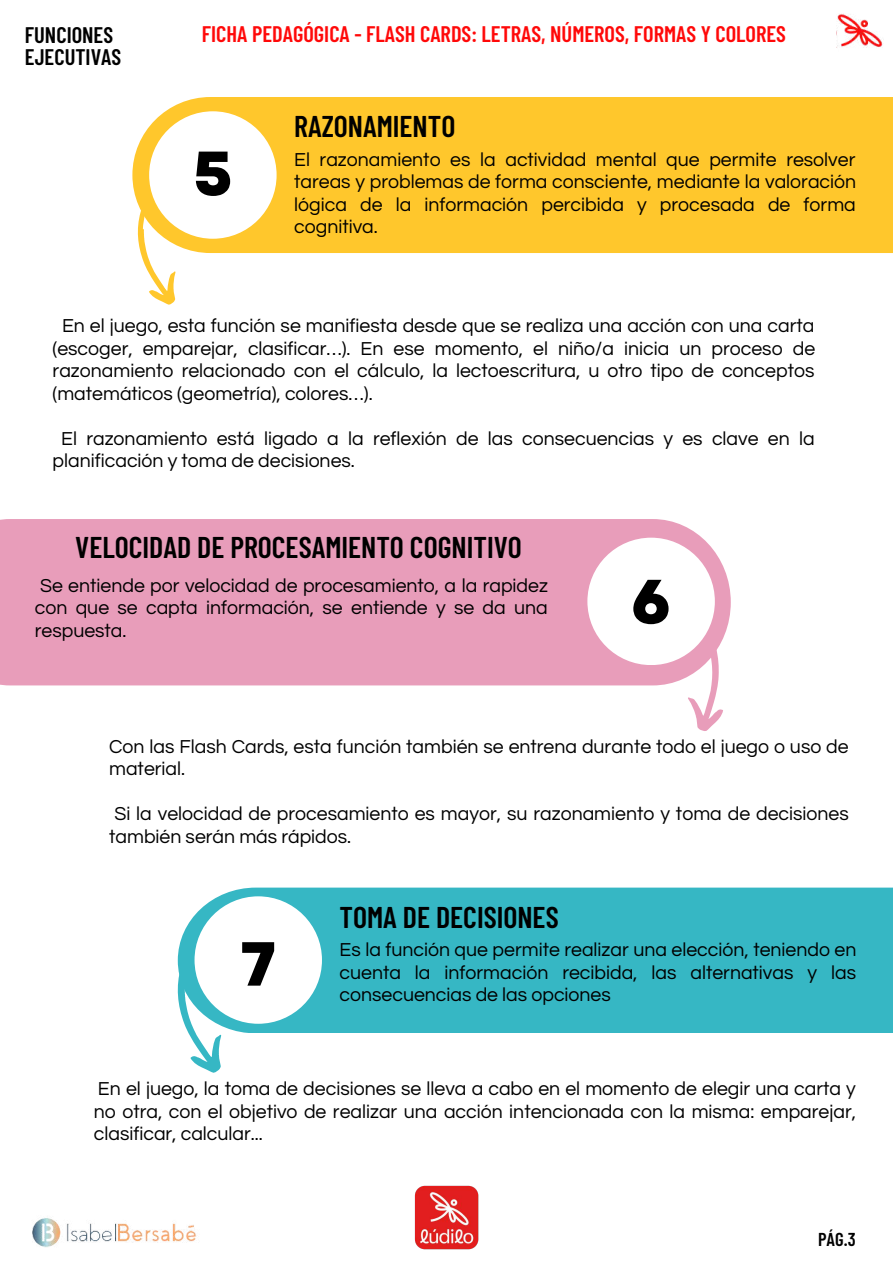
<style>
.page{position:relative;width:893px;height:1264px;background:#fff}
.page>*{position:absolute;margin:0;border:0;box-sizing:border-box;transform-origin:0 0}
.t1{font:800 62.1px "Garet";color:#000}
.t2{font:600 30px "Barlow Condensed";color:#000}
.t3{font:600 22.5px "Barlow Condensed";color:#ff0909}
.t4{font:600 22.5px/22.5px "Barlow Condensed";color:#000}
.t5{font:19.5px/22.5px "Questrial";color:#000;text-align:justify}
.t6{font:600 18.6px "Barlow Condensed";color:#000}
</style>
<div class="page">
<svg style="left:688px;top:685px;width:35px;height:46px"></svg>
<div style="left:0;top:519px;width:730px;height:166px;background:#e89dba"></div>
<div style="left:587px;top:537px;width:127px;height:128px;background:#fff;border-radius:50%"></div>
<svg style="left:140px;top:253px;width:36px;height:52px"></svg>
<div style="left:132px;top:97px;width:760px;height:156px;background:#ffc72c"></div>
<div style="left:149px;top:111px;width:127px;height:128px;background:#fff;border-radius:50%"></div>
<img style="left:414px;top:1185px;width:64px;height:64px">
<img style="left:32px;top:1218px;width:164px;height:29px">
<svg style="left:177px;top:956px;width:45px;height:117px"></svg>
<div style="left:178px;top:887px;width:714px;height:146px;background:#36b7c4"></div>
<div style="left:194px;top:896px;width:128px;height:127px;background:#fff;border-radius:50%"></div>
<img style="left:836px;top:14px;width:46px;height:34px">
<p class="t4" style="left:25px;top:23px;width:98px">FUNCIONES<br>EJECUTIVAS</p>
<p class="t3" style="left:202px;top:19px;width:585px">FICHA PEDAGÓGICA - FLASH CARDS: LETRAS, NÚMEROS, FORMAS Y COLORES</p>
<h2 class="t2" style="left:294px;top:107px;width:163px">RAZONAMIENTO</h2>
<h1 class="t1" style="left:193px;top:129px;width:41px">5</h1>
<p class="t5" style="left:294px;top:148px;width:563px">El razonamiento es la actividad mental que permite resolver tareas y problemas de forma consciente, mediante la valoración lógica de la información percibida y procesada de forma cognitiva.</p>
<p class="t5" style="left:53px;top:315px;width:764px;text-indent:9px">En el juego, esta función se manifiesta desde que se realiza una acción con una carta (escoger, emparejar, clasificar…). En ese momento, el niño/a inicia un proceso de razonamiento relacionado con el cálculo, la lectoescritura, u otro tipo de conceptos (matemáticos (geometría), colores…).</p>
<p class="t5" style="left:53px;top:427px;width:763px;text-indent:9px">El razonamiento está ligado a la reflexión de las consecuencias y es clave en la planificación y toma de decisiones.</p>
<h2 class="t2" style="left:75px;top:528px;width:448px">VELOCIDAD DE PROCESAMIENTO COGNITIVO</h2>
<p class="t5" style="left:35px;top:574px;width:514px">Se entiende por velocidad de procesamiento, a la rapidez con que se capta información, se entiende y se da una respuesta.</p>
<h1 class="t1" style="left:631px;top:557px;width:42px">6</h1>
<p class="t5" style="left:109px;top:735px;width:741px">Con las Flash Cards, esta función también se entrena durante todo el juego o uso de material.</p>
<p class="t5" style="left:109px;top:803px;width:741px">Si la velocidad de procesamiento es mayor, su razonamiento y toma de decisiones también serán más rápidos.</p>
<h2 class="t2" style="left:339px;top:897px;width:221px">TOMA DE DECISIONES</h2>
<h1 class="t1" style="left:240px;top:919px;width:37px">7</h1>
<p class="t5" style="left:339px;top:938px;width:518px">Es la función que permite realizar una elección, teniendo en cuenta la información recibida, las alternativas y las consecuencias de las opciones</p>
<p class="t5" style="left:94px;top:1077px;width:763px">En el juego, la toma de decisiones se lleva a cabo en el momento de elegir una carta y no otra, con el objetivo de realizar una acción intencionada con la misma: emparejar, clasificar, calcular...</p>
<p class="t6" style="left:818px;top:1226px;width:39px">PÁG.3</p>
</div>
